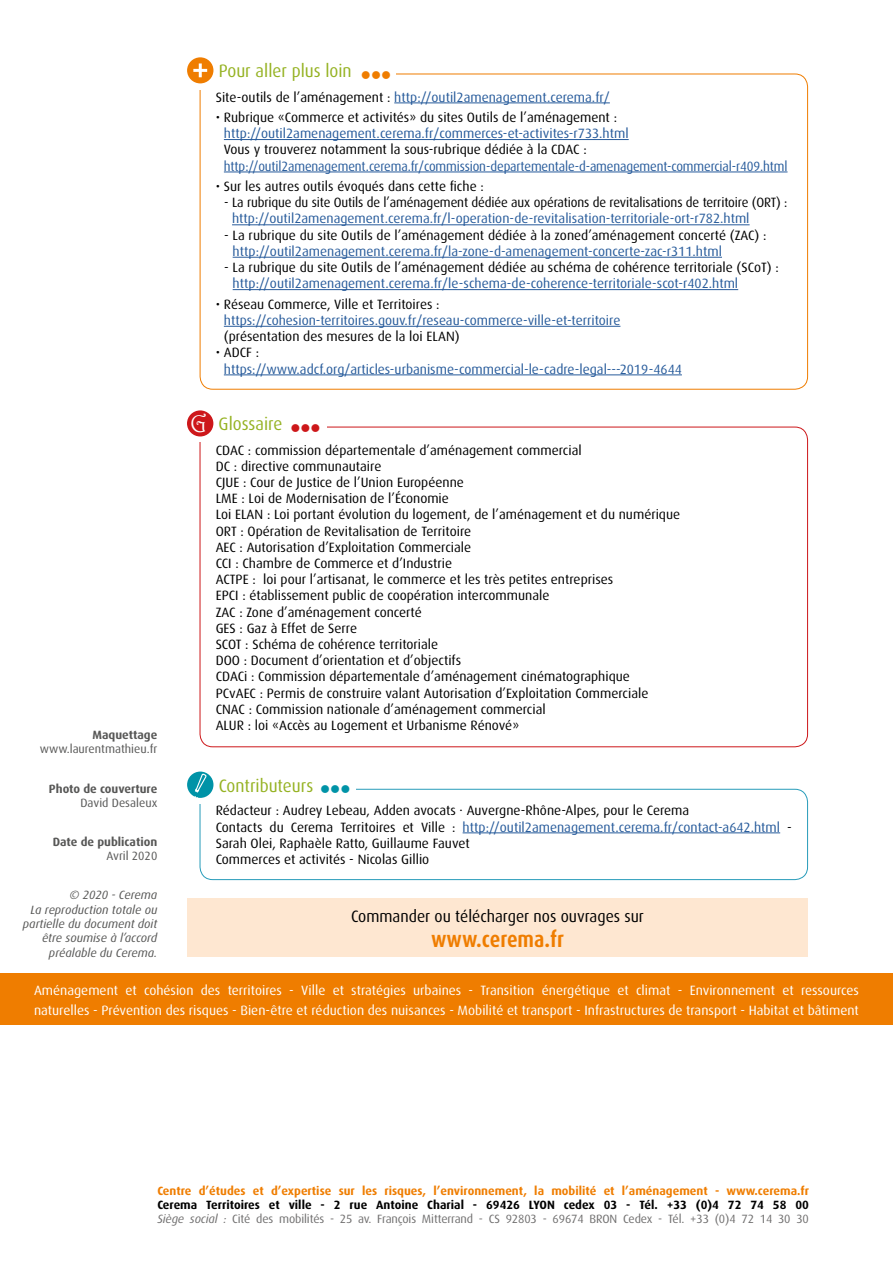
<style>
.page{position:relative;width:893px;height:1263px;background:#fff}
.page>*{position:absolute;margin:0;border:0;box-sizing:border-box;transform-origin:0 0}
.t1{font:700 condensed 22.5px "Dax OT";color:#ef7d00}
.t2{font:18px "Dax OT";color:#95b222;scale:.95 1}
.t3{font:16.5px "Dax OT";color:#000;scale:.95 1}
.t4{font:13.5px/16.2px "Dax OT";color:#000}
.t5{font:13.5px "Dax OT";color:#275b9b}
.t6{font:13.5px/19.5px "Dax OT";color:#fff}
.t7{font:13.5px "Dax OT";color:#275b9b;scale:.95 1}
.t8{font:13.5px "Dax OT";color:#000;scale:.96 1}
.t9{font:12px/14.4px "Dax OT";letter-spacing:-.01em;color:#706f6f}
.t10{font:700 12px "Dax OT";color:#ef7d00}
.t11{font:italic 12px/14.4px "Dax OT";color:#575756;text-align:right}
.t12{font:700 12px "Dax OT";color:#575756}
.t13{font:12px "Dax OT";color:#575756}
.s1{color:#ef7d00}
.s2{color:#000}
.s3{font-family:"Harrington";font-size:24px;color:#fff}
.s4{color:#cd171a}
.s5{color:#0093a7}
.s6{color:#275b9b}
.s7{font-weight:700;color:#000}
.s8{font-style:italic}
</style>
<div class="page">
<div style="left:0;top:974px;width:893px;height:51px;background:#ef7d00"></div>
<div style="left:187px;top:898px;width:621px;height:59px;background:#fee7d1"></div>
<hr style="left:463px;top:832px;width:317px;height:1px;background:#275b9b">
<div style="left:200px;top:789px;width:608px;height:91px;border:1px solid #279cba;border-radius:13px"></div>
<div style="left:188px;top:765px;width:168px;height:39px;background:#fff"></div>
<div style="left:187px;top:771px;width:26px;height:27px;background:#0093a7;border-radius:50%"></div>
<svg style="left:194px;top:773px;width:13px;height:25px"></svg>
<hr style="left:394px;top:103px;width:216px;height:1px;background:#275b9b">
<hr style="left:224px;top:139px;width:405px;height:1px;background:#275b9b">
<hr style="left:224px;top:172px;width:563px;height:1px;background:#275b9b">
<hr style="left:232px;top:224px;width:518px;height:1px;background:#275b9b">
<hr style="left:233px;top:257px;width:489px;height:1px;background:#275b9b">
<hr style="left:233px;top:289px;width:505px;height:1px;background:#275b9b">
<hr style="left:224px;top:326px;width:396px;height:1px;background:#275b9b">
<hr style="left:224px;top:375px;width:458px;height:1px;background:#275b9b">
<div style="left:187px;top:57px;width:26px;height:26px;background:#ef7d00;border-radius:50%"></div>
<hr style="left:199px;top:63px;width:3px;height:14px;background:#fff">
<hr style="left:193px;top:69px;width:14px;height:3px;background:#fff">
<div style="left:187px;top:410px;width:26px;height:26px;background:#cd171a;border-radius:50%"></div>
<h2 class="t2" style="left:219px;top:61px;width:183px">Pour aller plus loin <span class="s1">●●●</span></h2>
<p class="t5" style="left:216px;top:89px;width:396px"><span class="s2">Site-outils de l’aménagement :</span> http://outil2amenagement.cerema.fr/</p>
<p class="t4" style="left:216px;top:109px;width:403px">• Rubrique «Commerce et activités» du sites Outils de l’aménagement :</p>
<p class="t5" style="left:224px;top:126px;width:406px">http://outil2amenagement.cerema.fr/commerces-et-activites-r733.html</p>
<p class="t4" style="left:224px;top:142px;width:364px">Vous y trouverez notamment la sous-rubrique dédiée à la CDAC :</p>
<p class="t7" style="left:224px;top:158px;width:595px">http://outil2amenagement.cerema.fr/commission-departementale-d-amenagement-commercial-r409.html</p>
<p class="t4" style="left:216px;top:178px;width:270px">• Sur les autres outils évoqués dans cette fiche :</p>
<p class="t8" style="left:224px;top:195px;width:588px">- La rubrique du site Outils de l’aménagement dédiée aux opérations de revitalisations de territoire (ORT) :</p>
<p class="t5" style="left:232px;top:211px;width:519px">http://outil2amenagement.cerema.fr/l-operation-de-revitalisation-territoriale-ort-r782.html</p>
<p class="t4" style="left:224px;top:227px;width:544px">- La rubrique du site Outils de l’aménagement dédiée à la zoned’aménagement concerté (ZAC) :</p>
<p class="t5" style="left:233px;top:244px;width:491px">http://outil2amenagement.cerema.fr/la-zone-d-amenagement-concerte-zac-r311.html</p>
<p class="t4" style="left:224px;top:259px;width:556px">- La rubrique du site Outils de l’aménagement dédiée au schéma de cohérence territoriale (SCoT) :</p>
<p class="t5" style="left:233px;top:276px;width:507px">http://outil2amenagement.cerema.fr/le-schema-de-coherence-territoriale-scot-r402.html</p>
<p class="t4" style="left:216px;top:296px;width:225px">• Réseau Commerce, Ville et Territoires :</p>
<p class="t5" style="left:224px;top:313px;width:398px">https://cohesion-territoires.gouv.fr/reseau-commerce-ville-et-territoire</p>
<p class="t4" style="left:224px;top:328px;width:237px">(présentation des mesures de la loi ELAN)</p>
<p class="t4" style="left:216px;top:345px;width:45px">• ADCF :</p>
<p class="t5" style="left:224px;top:361px;width:460px">https://www.adcf.org/articles-urbanisme-commercial-le-cadre-legal---2019-4644</p>
<p class="t12" style="left:92px;top:728px;width:66px">Maquettage</p>
<p class="t13" style="left:40px;top:742px;width:119px">www.laurentmathieu.fr</p>
<p class="t12" style="left:49px;top:782px;width:110px">Photo de couverture</p>
<p class="t13" style="left:81px;top:796px;width:78px">David Desaleux</p>
<p class="t12" style="left:53px;top:835px;width:106px">Date de publication</p>
<p class="t13" style="left:106px;top:849px;width:52px">Avril 2020</p>
<p class="t11" style="left:23px;top:888px;width:136px">© 2020 - Cerema<br>La reproduction totale ou partielle du document doit être soumise à l’accord préalable du Cerema.</p>
<h2 class="t2" style="left:190px;top:414px;width:139px"><span class="s3">G</span> Glossaire <span class="s4">●●●</span></h2>
<p class="t4" style="left:216px;top:442px;width:466px">CDAC : commission départementale d’aménagement commercial<br>DC : directive communautaire<br>CJUE : Cour de Justice de l’Union Européenne<br>LME : Loi de Modernisation de l’Économie<br>Loi ELAN : Loi portant évolution du logement, de l’aménagement et du numérique ORT : Opération de Revitalisation de Territoire<br>AEC : Autorisation d’Exploitation Commerciale<br>CCI : Chambre de Commerce et d’Industrie<br>ACTPE : loi pour l’artisanat, le commerce et les très petites entreprises<br>EPCI : établissement public de coopération intercommunale<br>ZAC : Zone d’aménagement concerté<br>GES : Gaz à Effet de Serre<br>SCOT : Schéma de cohérence territoriale<br>DOO : Document d’orientation et d’objectifs<br>CDACi : Commission départementale d’aménagement cinématographique<br>PCvAEC : Permis de construire valant Autorisation d’Exploitation Commerciale CNAC : Commission nationale d’aménagement commercial<br>ALUR : loi «Accès au Logement et Urbanisme Rénové»</p>
<h2 class="t2" style="left:219px;top:775px;width:140px">Contributeurs <span class="s5">●●●</span></h2>
<p class="t4" style="left:216px;top:803px;width:578px">Rédacteur : Audrey Lebeau, Adden avocats · Auvergne-Rhône-Alpes, pour le Cerema<br>Contacts du Cerema Territoires et Ville : <span class="s6">http://outil2amenagement.cerema.fr/contact-a642.html</span> - Sarah Olei, Raphaèle Ratto, Guillaume Fauvet<br>Commerces et activités - Nicolas Gillio</p>
<p class="t3" style="left:351px;top:907px;width:310px">Commander ou télécharger nos ouvrages sur</p>
<h1 class="t1" style="left:431px;top:925px;width:134px">www.cerema.fr</h1>
<p class="t6" style="left:34px;top:981px;width:826px">Aménagement et cohésion des territoires - Ville et stratégies urbaines - Transition énergétique et climat - Environnement et ressources naturelles - Prévention des risques - Bien-être et réduction des nuisances - Mobilité et transport - Infrastructures de transport - Habitat et bâtiment</p>
<p class="t10" style="left:157px;top:1183px;width:653px">Centre d’études et d’expertise sur les risques, l’environnement, la mobilité et l’aménagement - www.cerema.fr</p>
<p class="t9" style="left:157px;top:1198px;width:653px"><span class="s7">Cerema Territoires et ville - 2 rue Antoine Charial - 69426 LYON cedex 03 - Tél. +33 (0)4 72 74 58 00<br></span><span class="s8">Siège social :</span> Cité des mobilités - 25 av. François Mitterrand - CS 92803 - 69674 BRON Cedex - Tél. +33 (0)4 72 14 30 30</p>
</div>
